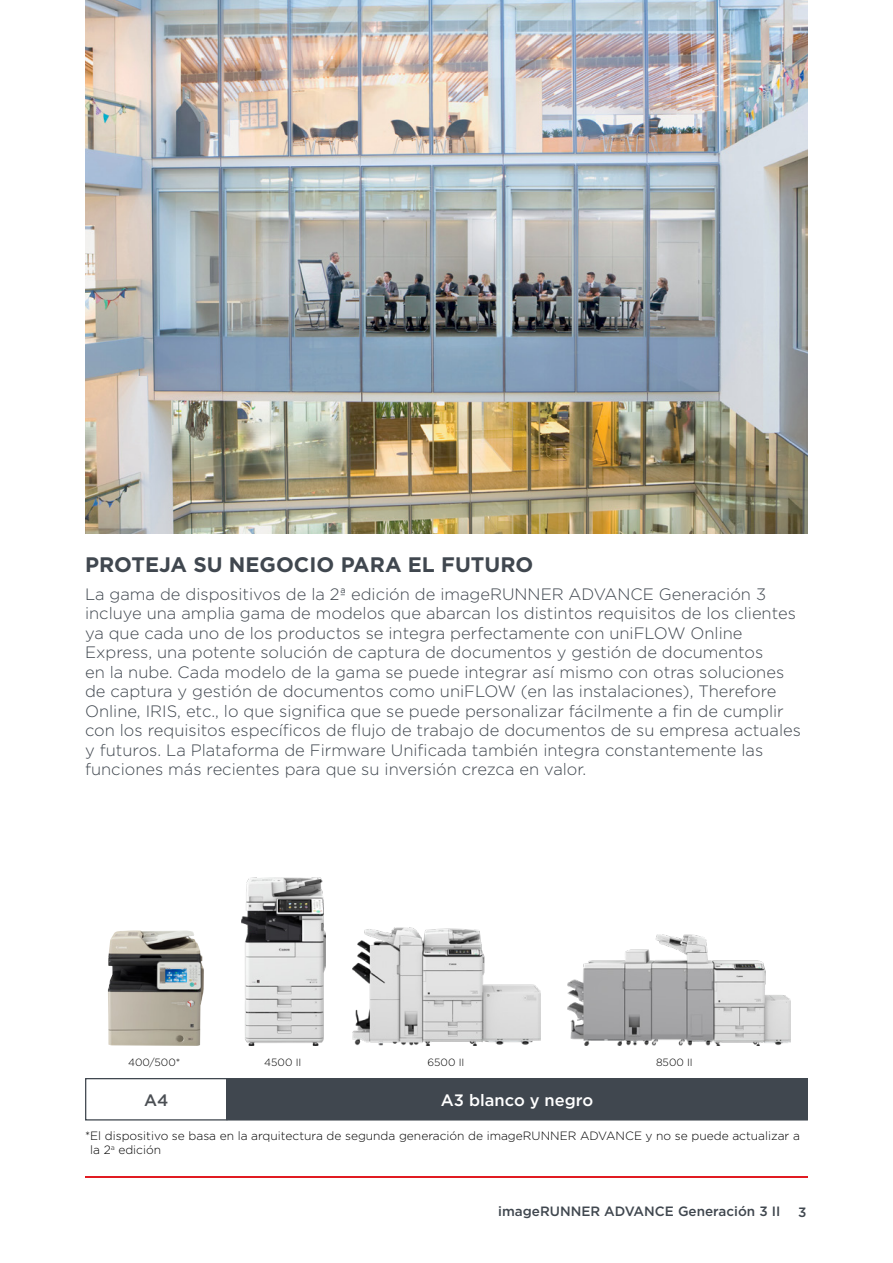
<style>
.page{position:relative;width:893px;height:1263px;background:#fff}
.page>*{position:absolute;margin:0;border:0;box-sizing:border-box;transform-origin:0 0}
.t1{font:700 21px "Gotham";color:#40474f}
.t2{font:300 16.5px/19.5px "Gotham";color:#40474f}
.t3{font:500 16.5px "Gotham";color:#fff}
.t4{font:500 16.5px "Gotham";color:#4b4f54}
.t5{font:500 13.5px "Gotham";color:#40474f}
.t6{font:300 12px/14.4px "Gotham";color:#000}
.t7{font:300 10.5px "Gotham";color:#000}
</style>
<div class="page">
<hr style="left:85px;top:1176px;width:723px;height:2px;background:#e11b22">
<img style="left:85px;top:0;width:723px;height:534px">
<img style="left:108px;top:930px;width:96px;height:116px">
<svg style="left:85px;top:1078px;width:723px;height:43px"></svg>
<img style="left:568px;top:935px;width:222px;height:111px">
<img style="left:352px;top:927px;width:189px;height:119px">
<img style="left:241px;top:878px;width:84px;height:168px">
<p class="t1" style="left:85px;top:550px;width:450px">PROTEJA SU NEGOCIO PARA EL FUTURO</p>
<p class="t2" style="left:85px;top:584px;width:717px">La gama de dispositivos de la 2ª edición de imageRUNNER ADVANCE Generación 3 incluye una amplia gama de modelos que abarcan los distintos requisitos de los clientes ya que cada uno de los productos se integra perfectamente con uniFLOW Online Express, una potente solución de captura de documentos y gestión de documentos<br>en la nube. Cada modelo de la gama se puede integrar así mismo con otras soluciones de captura y gestión de documentos como uniFLOW (en las instalaciones), Therefore Online, IRIS, etc., lo que significa que se puede personalizar fácilmente a fin de cumplir con los requisitos específicos de flujo de trabajo de documentos de su empresa actuales y futuros. La Plataforma de Firmware Unificada también integra constantemente las funciones más recientes para que su inversión crezca en valor.</p>
<p class="t7" style="left:128px;top:1056px;width:54px">400/500*</p>
<p class="t7" style="left:264px;top:1056px;width:39px">4500 II</p>
<p class="t7" style="left:428px;top:1056px;width:38px">6500 II</p>
<p class="t7" style="left:656px;top:1056px;width:38px">8500 II</p>
<p class="t4" style="left:144px;top:1089px;width:26px">A4</p>
<p class="t3" style="left:441px;top:1089px;width:154px">A3 blanco y negro</p>
<p class="t6" style="left:90px;top:1128px;width:711px;text-indent:-5px">*El dispositivo se basa en la arquitectura de segunda generación de imageRUNNER ADVANCE y no se puede actualizar a la 2<sup>a</sup> edición</p>
<p class="t5" style="left:498px;top:1203px;width:283px">imageRUNNER ADVANCE Generación 3 II</p>
<p class="t5" style="left:798px;top:1203px;width:10px">3</p>
</div>
